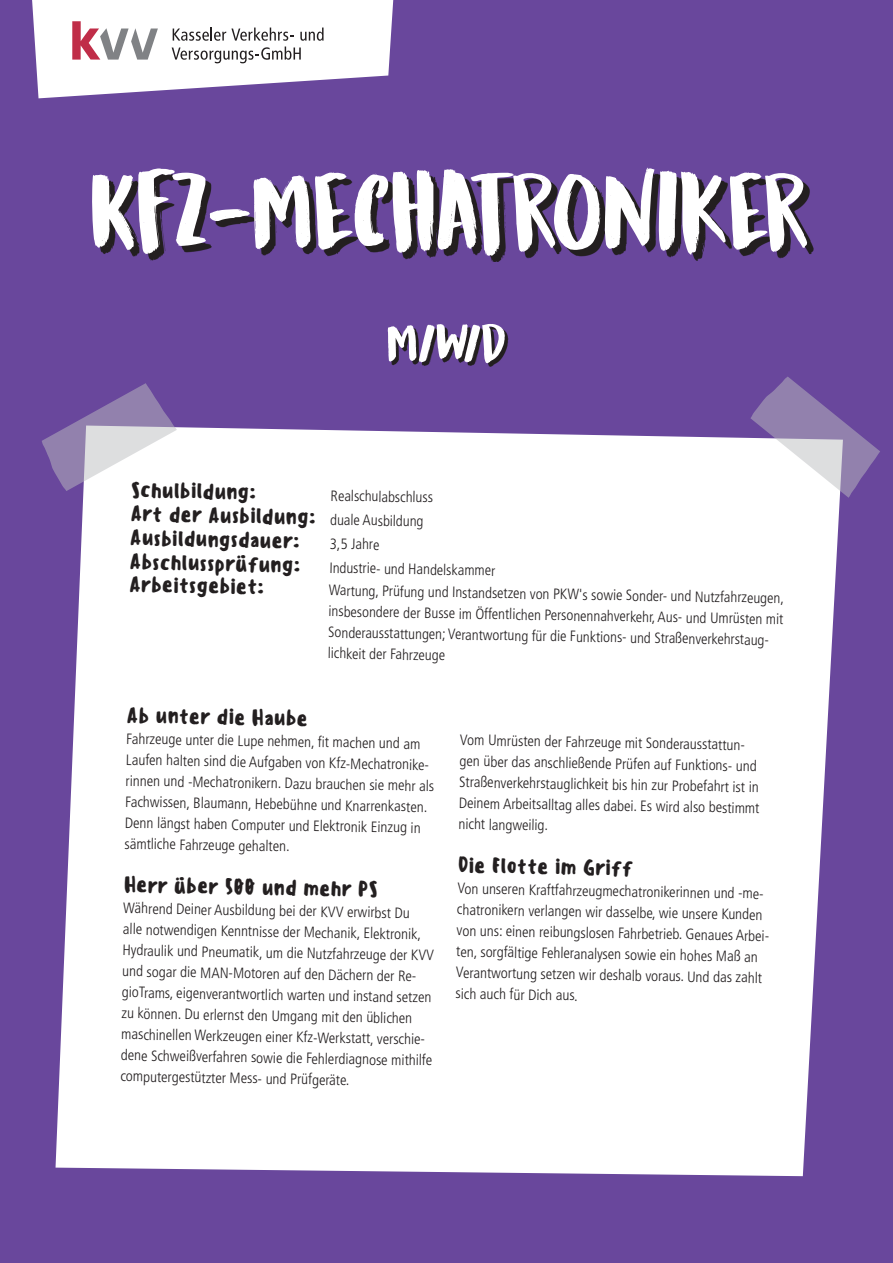
<style>
.page{position:relative;width:893px;height:1263px;background:#69479c}
.page>*{position:absolute;margin:0;border:0;box-sizing:border-box;transform-origin:0 0}
.t1{font:109.5px "DK Mandarin Whispers";color:#fff}
.t2{font:54px "DK Mandarin Whispers";color:#fff}
.t3{font:500 21px/24px "Sensei";color:#231f20}
.t4{font:300 condensed 15px/21px "Frutiger LT Std";color:#231f20}
.s1{font-family:"Frutiger LT Std";font-weight:300;font-stretch:condensed;font-size:15px}
</style>
<div class="page">
<div style="left:56px;top:427px;width:784px;height:749px;background:#fff"></div>
<svg style="left:391px;top:327px;width:117px;height:39px"></svg>
<svg style="left:32px;top:0;width:361px;height:98px;background:#e1dae5"></svg>
<svg style="left:42px;top:383px;width:135px;height:108px"></svg>
<svg style="left:750px;top:376px;width:130px;height:122px"></svg>
<svg style="left:98px;top:174px;width:715px;height:88px"></svg>
<h1 class="t1" style="left:90px;top:146px;width:721px">KFZ-MECHATRONIKER</h1>
<h2 class="t2" style="left:387px;top:311px;width:121px">M/W/D</h2>
<h3 class="t3" style="left:131px;top:478px;width:127px;rotate:1deg">Schulbildung:</h3>
<p class="t4" style="left:331px;top:485px;width:104px;rotate:1deg">Realschulabschluss</p>
<h3 class="t3" style="left:131px;top:502px;width:295px;rotate:1deg">Art der Ausbildung: <span class="s1">duale Ausbildung<br></span>Ausbildungsdauer:</h3>
<p class="t4" style="left:330px;top:533px;width:51px;rotate:1deg">3,5 Jahre</p>
<h3 class="t3" style="left:130px;top:550px;width:172px;rotate:1deg">Abschlussprüfung:</h3>
<p class="t4" style="left:330px;top:557px;width:167px;rotate:1deg">Industrie- und Handelskammer</p>
<h3 class="t3" style="left:129px;top:572px;width:137px;rotate:1deg">Arbeitsgebiet:</h3>
<p class="t4" style="left:329px;top:580px;width:456px;rotate:1deg">Wartung, Prüfung und Instandsetzen von PKW's sowie Sonder- und Nutzfahrzeugen, insbesondere der Busse im Öffentlichen Personennahverkehr, Aus- und Umrüsten mit Sonderausstattungen; Verantwortung für die Funktions- und Straßenverkehrstaug&shy;lichkeit der Fahrzeuge</p>
<h3 class="t3" style="left:127px;top:703px;width:183px;rotate:1deg">Ab unter die Haube</h3>
<p class="t4" style="left:127px;top:728px;width:310px;rotate:1deg">Fahrzeuge unter die Lupe nehmen, fi t machen und am Laufen halten sind die Aufgaben von Kfz-Mechatronike&shy;rinnen und -Mechatronikern. Dazu brauchen sie mehr als Fachwissen, Blaumann, Hebebühne und Knarrenkasten.<br>Denn längst haben Computer und Elektronik Einzug in sämtliche Fahrzeuge gehalten.</p>
<h3 class="t3" style="left:124px;top:872px;width:255px;rotate:1deg">Herr über 500 und mehr PS</h3>
<p class="t4" style="left:124px;top:898px;width:313px;rotate:1deg">Während Deiner Ausbildung bei der KVV erwirbst Du<br>alle notwendigen Kenntnisse der Mechanik, Elektronik, Hydraulik und Pneumatik, um die Nutzfahrzeuge der KVV und sogar die MAN-Motoren auf den Dächern der Re&shy;gioTrams, eigenverantwortlich warten und instand setzen zu können. Du erlernst den Umgang mit den üblichen maschinellen Werkzeugen einer Kfz-Werkstatt, verschie&shy;dene Schweißverfahren sowie die Fehlerdiagnose mithilfe computergestützter Mess- und Prüfgeräte.</p>
<p class="t4" style="left:460px;top:729px;width:302px;rotate:1deg">Vom Umrüsten der Fahrzeuge mit Sonderausstattun&shy;gen über das anschließende Prüfen auf Funktions- und Straßenverkehrstauglichkeit bis hin zur Probefahrt ist in Deinem Arbeitsalltag alles dabei. Es wird also bestimmt nicht langweilig.</p>
<h3 class="t3" style="left:458px;top:853px;width:177px;rotate:1deg">Die Flotte im Griff</h3>
<p class="t4" style="left:458px;top:878px;width:317px;rotate:1deg">Von unseren Kraftfahrzeugmechatronikerinnen und -me&shy;chatronikern verlangen wir dasselbe, wie unsere Kunden von uns: einen reibungslosen Fahrbetrieb. Genaues Arbei&shy;ten, sorgfältige Fehleranalysen sowie ein hohes Maß an Verantwortung setzen wir deshalb voraus. Und das zahlt sich auch für Dich aus.</p>
</div>
